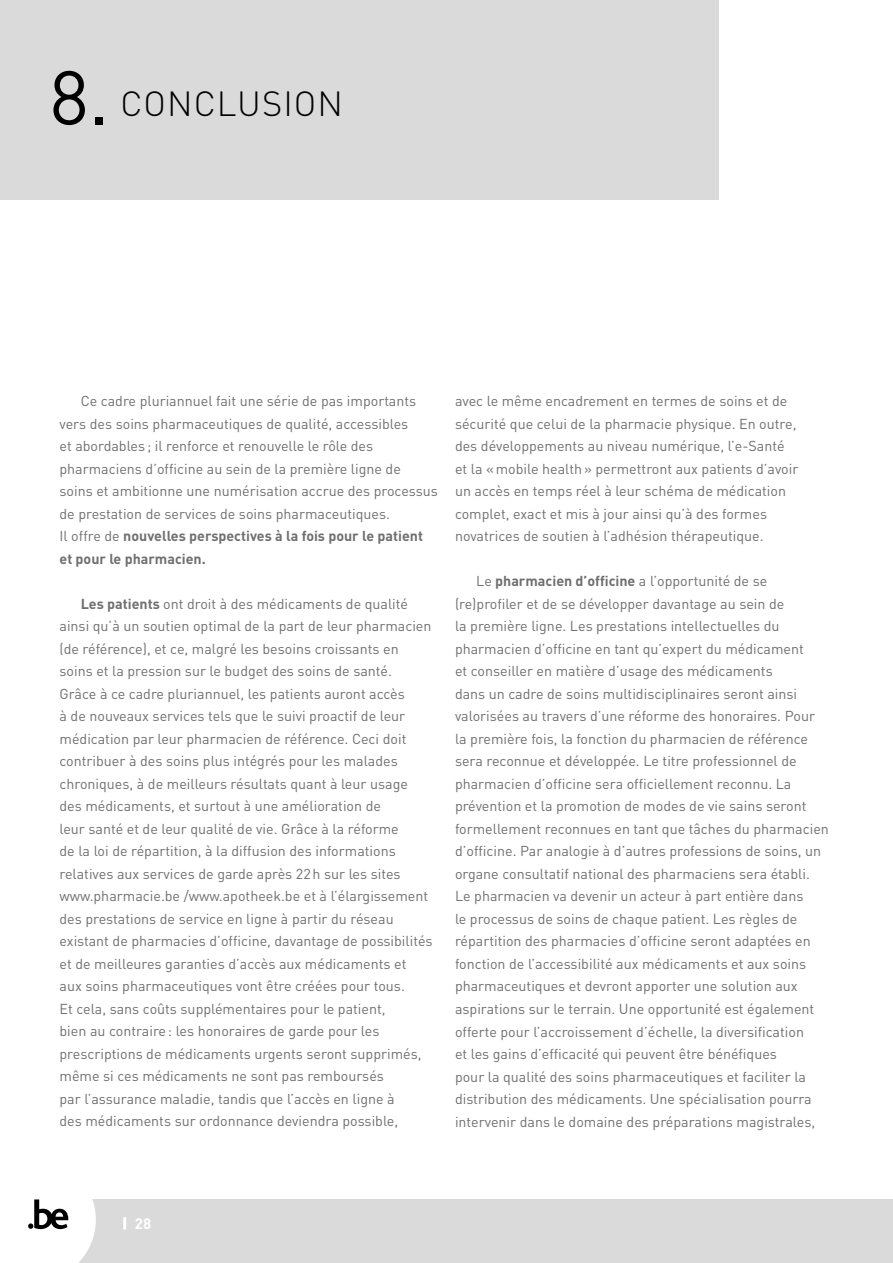
<style>
.page{position:relative;width:893px;height:1263px;background:#fff}
.page>*{position:absolute;margin:0;border:0;box-sizing:border-box;transform-origin:0 0}
.t1{font:75px "DINOT";color:#000}
.t2{font:300 34.5px "DINOT";letter-spacing:.03em;color:#000}
.t3{font:700 15px "DINOT";color:#fff}
.t4{font:14.25px/22.5px "DINOT";color:#6f6f6f}
.s1{font-weight:700}
</style>
<div class="page">
<div style="left:0;top:1199px;width:893px;height:64px;background:#dadada"></div>
<svg style="left:123px;top:1217px;width:3px;height:12px"></svg>
<svg style="left:0;top:1199px;width:96px;height:64px;background:#e8e8e8"></svg>
<div style="left:0;top:0;width:719px;height:200px;background:#dadada"></div>
<h1 class="t1" style="left:50px;top:47px;width:61px">8.</h1>
<h2 class="t2" style="left:120px;top:80px;width:224px">CONCLUSION</h2>
<p class="t4" style="left:60px;top:389px;width:380px;text-indent:21px">Ce cadre pluriannuel fait une série de pas importants vers des soins pharmaceutiques de qualité, accessibles<br>et abordables ; il renforce et renouvelle le rôle des pharmaciens d’officine au sein de la première ligne de<br>soins et ambitionne une numérisation accrue des processus de prestation de services de soins pharmaceutiques.<br>Il offre de <span class="s1">nouvelles perspectives à la fois pour le patient et pour le pharmacien.</span></p>
<p class="t4" style="left:60px;top:592px;width:375px;text-indent:21px"><span class="s1">Les patients</span> ont droit à des médicaments de qualité ainsi qu’à un soutien optimal de la part de leur pharmacien (de référence), et ce, malgré les besoins croissants en soins et la pression sur le budget des soins de santé.<br>Grâce à ce cadre pluriannuel, les patients auront accès<br>à de nouveaux services tels que le suivi proactif de leur médication par leur pharmacien de référence. Ceci doit contribuer à des soins plus intégrés pour les malades chroniques, à de meilleurs résultats quant à leur usage des médicaments, et surtout à une amélioration de<br>leur santé et de leur qualité de vie. Grâce à la réforme<br>de la loi de répartition, à la diffusion des informations relatives aux services de garde après 22h sur les sites www.pharmacie.be /www.apotheek.be et à l’élargissement des prestations de service en ligne à partir du réseau existant de pharmacies d’officine, davantage de possibilités et de meilleures garanties d’accès aux médicaments et<br>aux soins pharmaceutiques vont être créées pour tous.<br>Et cela, sans coûts supplémentaires pour le patient,<br>bien au contraire: les honoraires de garde pour les prescriptions de médicaments urgents seront supprimés, même si ces médicaments ne sont pas remboursés<br>par l’assurance maladie, tandis que l’accès en ligne à<br>des médicaments sur ordonnance deviendra possible,</p>
<p class="t4" style="left:455px;top:389px;width:345px">avec le même encadrement en termes de soins et de sécurité que celui de la pharmacie physique. En outre, des développements au niveau numérique, l’e-Santé et la «mobile health» permettront aux patients d’avoir un accès en temps réel à leur schéma de médication complet, exact et mis à jour ainsi qu’à des formes novatrices de soutien à l’adhésion thérapeutique.</p>
<p class="t4" style="left:455px;top:569px;width:375px;text-indent:21px">Le <span class="s1">pharmacien d’officine</span> a l’opportunité de se (re)profiler et de se développer davantage au sein de<br>la première ligne. Les prestations intellectuelles du pharmacien d’officine en tant qu’expert du médicament<br>et conseiller en matière d’usage des médicaments<br>dans un cadre de soins multidisciplinaires seront ainsi valorisées au travers d’une réforme des honoraires. Pour la première fois, la fonction du pharmacien de référence sera reconnue et développée. Le titre professionnel de pharmacien d’officine sera officiellement reconnu. La prévention et la promotion de modes de vie sains seront formellement reconnues en tant que tâches du pharmacien d’officine. Par analogie à d’autres professions de soins, un organe consultatif national des pharmaciens sera établi.<br>Le pharmacien va devenir un acteur à part entière dans<br>le processus de soins de chaque patient. Les règles de répartition des pharmacies d’officine seront adaptées en fonction de l’accessibilité aux médicaments et aux soins pharmaceutiques et devront apporter une solution aux aspirations sur le terrain. Une opportunité est également offerte pour l’accroissement d’échelle, la diversification<br>et les gains d’efficacité qui peuvent être bénéfiques<br>pour la qualité des soins pharmaceutiques et faciliter la distribution des médicaments. Une spécialisation pourra intervenir dans le domaine des préparations magistrales,</p>
<p class="t3" style="left:135px;top:1213px;width:18px">28</p>
</div>
